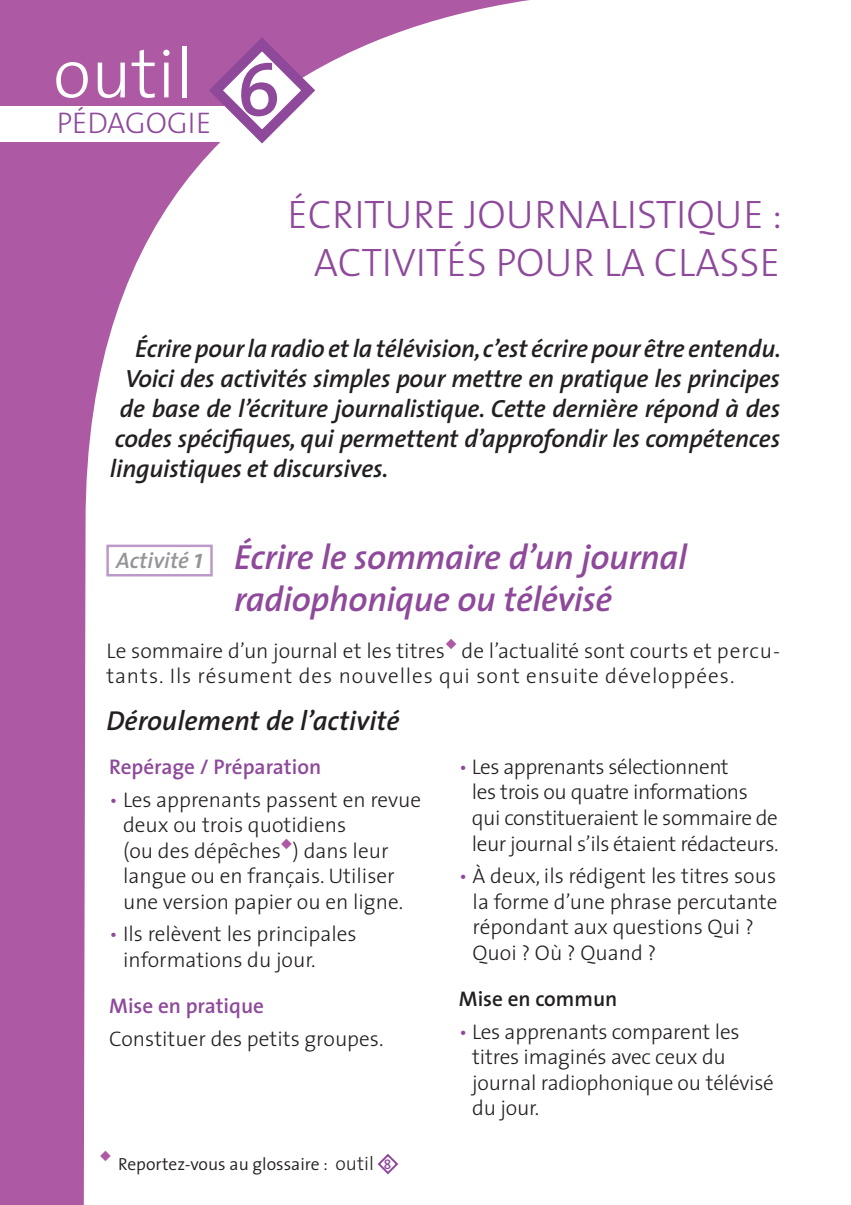
<style>
.page{position:relative;width:851px;height:1205px;background:#fff}
.page>*{position:absolute;margin:0;border:0;box-sizing:border-box;transform-origin:0 0}
.t1{font:600 75px "The Sans";color:#8e499b}
.t2{font:300 70px "The Sans";color:#fff}
.t3{font:40px/48px "The Sans Light Caps";color:#8e499b;text-align:right}
.t4{font:italic 600 35px/42px "The Sans";letter-spacing:-.01em;color:#8e499b}
.t5{font:30px "The Sans Light Caps";color:#8e499b}
.t6{font:italic 600 27.5px "The Sans";color:#231f20}
.t7{font:italic 600 25px "The Sans";letter-spacing:-.01em;color:#231f20}
.t8{font:italic 600 22.5px "The Sans";color:#939598}
.t9{font:300 21.25px/25.5px "The Sans";color:#231f20}
.t10{font:300 21.25px/25.5px "The Sans";letter-spacing:.025em;color:#231f20}
.t11{font:300 21.25px/25.5px "The Sans";letter-spacing:-.02em;color:#231f20}
.t12{font:600 21.25px "The Sans";color:#8e499b}
.t13{font:600 21.25px "The Sans";color:#231f20}
.t14{font:300 17.5px "The Sans";color:#231f20}
.s1{font-size:27.5px}
.s2{color:#8e499b}
.s3{font-weight:600;color:#8e499b}
.s4{font-size:19.25px}
.s5{font-weight:600;font-size:13.5px;color:#8e499b}
</style>
<div class="page">
<div style="left:0;top:0;width:850px;height:1205px;background:#ae59a3"></div>
<div style="left:84px;top:0;width:766px;height:1205px;background:#fff"></div>
<div style="left:0;top:106px;width:283px;height:36px;background:#fff"></div>
<svg style="left:202px;top:30px;width:120px;height:121px"></svg>
<svg style="left:376px;top:1152px;width:23px;height:24px"></svg>
<div style="left:108px;top:546px;width:103px;height:29px;background:#fff"></div>
<div style="left:106px;top:544px;width:107px;height:32px;border:2px solid #bc99c7"></div>
<svg style="left:100px;top:1151px;width:11px;height:10px"></svg>
<p class="t2" style="left:53px;top:16px;width:141px">outil</p>
<p class="t5" style="left:57px;top:98px;width:156px">PÉ DAGOGIE</p>
<p class="t1" style="left:237px;top:28px;width:45px">6</p>
<p class="t3" style="left:287px;top:189px;width:496px">ÉCRITURE JOURNALISTIQUE :<br>ACTIVITÉ S POUR LA CLASSE</p>
<p class="t7" style="left:135px;top:327px;width:647px">Écrire pour la radio et la télévision, c’est écrire pour être entendu.</p>
<p class="t7" style="left:125px;top:357px;width:656px">Voici des activités simples pour mettre en pratique les principes</p>
<p class="t7" style="left:120px;top:387px;width:661px">de base de l’écriture journalistique. Cette dernière répond à des</p>
<p class="t7" style="left:115px;top:417px;width:666px">codes spécifiques, qui permettent d’approfondir les compétences</p>
<p class="t7" style="left:110px;top:447px;width:280px">linguistiques et discursives.</p>
<p class="t4" style="left:234px;top:535px;width:454px">Écrire le sommaire d’un journal radiophonique ou télévisé</p>
<p class="t10" style="left:106px;top:637px;width:675px">Le sommaire d’un journal et les titres<sup>◆</sup> de l’actualité sont courts et percu&shy;tants. Ils résument des nouvelles qui sont ensuite développées.</p>
<p class="t6" style="left:106px;top:698px;width:295px">Déroulement de l’activité</p>
<p class="t8" style="left:116px;top:542px;width:88px">Activité <span class="s1">1</span></p>
<p class="t12" style="left:109px;top:749px;width:213px">Repérage / Préparation</p>
<p class="t9" style="left:123px;top:786px;width:299px;text-indent:-14px"><span class="s2">•</span> Les apprenants passent en revue deux ou trois quotidiens<br>(ou des dépêches<sup>◆</sup>) dans leur langue ou en français. Utiliser une version papier ou en ligne.</p>
<p class="t9" style="left:123px;top:920px;width:235px;text-indent:-14px"><span class="s2">•</span> Ils relèvent les principales informations du jour.</p>
<p class="t9" style="left:109px;top:989px;width:276px;line-height:32.5px"><span class="s3">Mise en pratique<br></span>Constituer des petits groupes.</p>
<p class="t14" style="left:118px;top:1149px;width:274px">Reportez-vous au glossaire : <span class="s4">outil</span> <span class="s5">8</span></p>
<p class="t11" style="left:471px;top:753px;width:308px;text-indent:-13px"><span class="s2">•</span> Les apprenants sélectionnent<br>les trois ou quatre informations qui constitueraient le sommaire de leur journal s’ils étaient rédacteurs.</p>
<p class="t9" style="left:472px;top:862px;width:306px;text-indent:-14px"><span class="s2">•</span> À deux, ils rédigent les titres sous la forme d’une phrase percutante répondant aux questions Qui ?<br>Quoi ? Où ? Quand ?</p>
<p class="t13" style="left:459px;top:981px;width:160px">Mise en commun</p>
<p class="t9" style="left:472px;top:1018px;width:303px;text-indent:-13px"><span class="s2">•</span> Les apprenants comparent les titres imaginés avec ceux du journal radiophonique ou télévisé du jour.</p>
</div>
